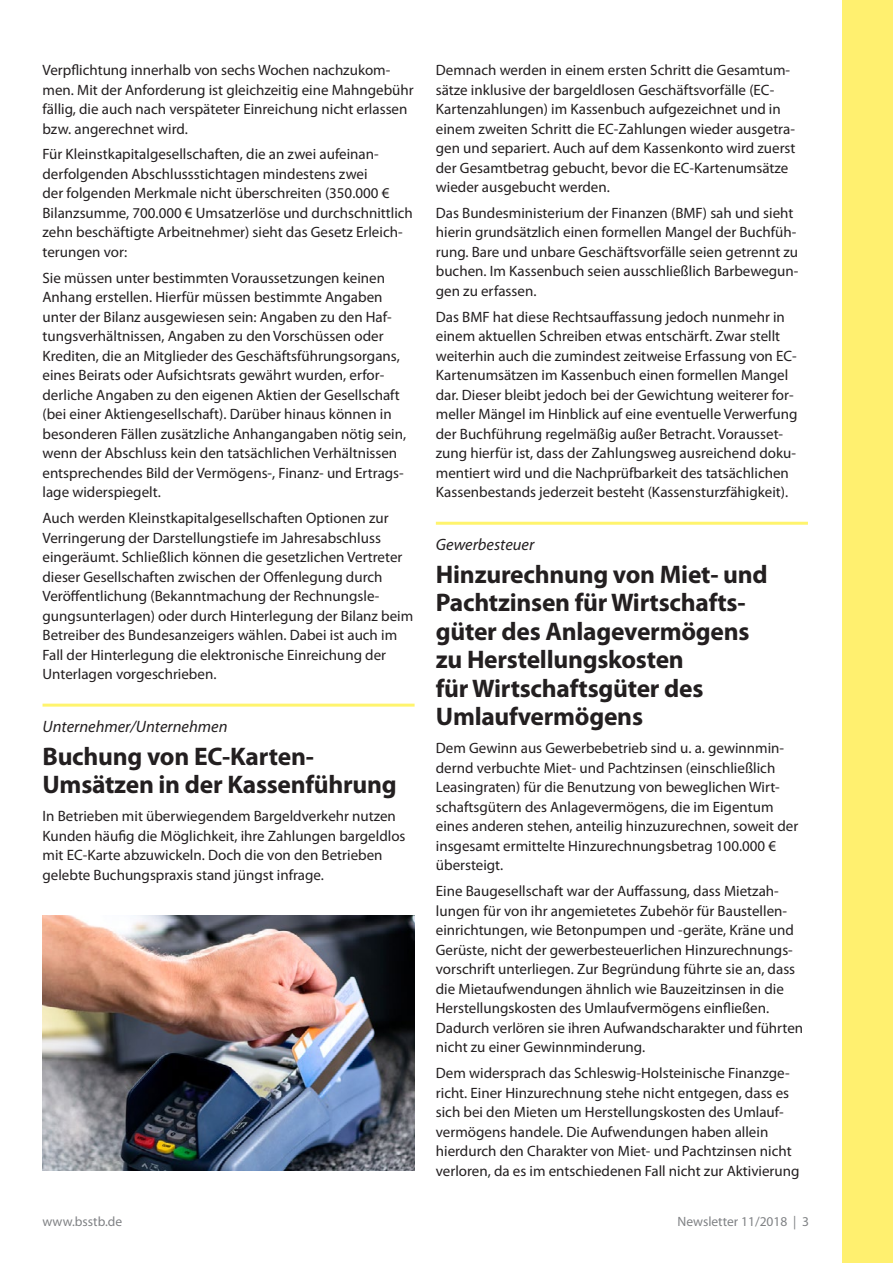
<style>
.page{position:relative;width:893px;height:1263px;background:#fff}
.page>*{position:absolute;margin:0;border:0;box-sizing:border-box;transform-origin:0 0}
.t1{font:700 25.5px/28.5px "Myriad Pro";letter-spacing:-.01em;color:#231f20}
.t2{font:italic 16.5px "Myriad Pro";color:#231f20}
.t3{font:15px/19.5px "Myriad Pro";color:#231f20}
.t4{font:13.5px "Myriad Pro";color:#808285}
</style>
<div class="page">
<div style="left:842px;top:0;width:51px;height:1263px;background:#fff06f"></div>
<hr style="left:43px;top:704px;width:372px;height:3px;background:#fff46d">
<hr style="left:436px;top:522px;width:372px;height:3px;background:#fff46d">
<img style="left:43px;top:915px;width:372px;height:255px">
<p class="t3" style="left:43px;top:60px;width:373px">Verpflichtung innerhalb von sechs Wochen nachzukom&shy;men. Mit der Anforderung ist gleichzeitig eine Mahngebühr fällig, die auch nach verspäteter Einreichung nicht erlassen bzw. angerechnet wird.</p>
<p class="t3" style="left:43px;top:144px;width:372px">Für Kleinstkapitalgesellschaften, die an zwei aufeinan&shy;derfolgenden Abschlussstichtagen mindestens zwei<br>der folgenden Merkmale nicht überschreiten (350.000 € Bilanzsumme, 700.000 € Umsatzerlöse und durchschnittlich zehn beschäftigte Arbeitnehmer) sieht das Gesetz Erleich&shy;terungen vor:</p>
<p class="t3" style="left:43px;top:268px;width:365px">Sie müssen unter bestimmten Voraussetzungen keinen Anhang erstellen. Hierfür müssen bestimmte Angaben unter der Bilanz ausgewiesen sein: Angaben zu den Haf&shy;tungsverhältnissen, Angaben zu den Vorschüssen oder Krediten, die an Mitglieder des Geschäftsführungsorgans, eines Beirats oder Aufsichtsrats gewährt wurden, erfor&shy;derliche Angaben zu den eigenen Aktien der Gesellschaft (bei einer Aktiengesellschaft). Darüber hinaus können in besonderen Fällen zusätzliche Anhangangaben nötig sein, wenn der Abschluss kein den tatsächlichen Verhältnissen entsprechendes Bild der Vermögens-, Finanz- und Ertrags&shy;lage widerspiegelt.</p>
<p class="t3" style="left:43px;top:508px;width:372px">Auch werden Kleinstkapitalgesellschaften Optionen zur Verringerung der Darstellungstiefe im Jahresabschluss eingeräumt. Schließlich können die gesetzlichen Vertreter dieser Gesellschaften zwischen der Offenlegung durch Veröffentlichung (Bekanntmachung der Rechnungsle&shy;gungsunterlagen) oder durch Hinterlegung der Bilanz beim Betreiber des Bundesanzeigers wählen. Dabei ist auch im Fall der Hinterlegung die elektronische Einreichung der Unterlagen vorgeschrieben.</p>
<p class="t2" style="left:43px;top:716px;width:186px">Unternehmer/Unternehmen</p>
<h1 class="t1" style="left:43px;top:741px;width:356px">Buchung von EC-Karten-<br>Umsätzen in der Kassenführung</h1>
<p class="t3" style="left:43px;top:806px;width:364px">In Betrieben mit überwiegendem Bargeldverkehr nutzen Kunden häufig die Möglichkeit, ihre Zahlungen bargeldlos mit EC-Karte abzuwickeln. Doch die von den Betrieben gelebte Buchungspraxis stand jüngst infrage.</p>
<p class="t3" style="left:436px;top:60px;width:361px">Demnach werden in einem ersten Schritt die Gesamtum&shy;sätze inklusive der bargeldlosen Geschäftsvorfälle (EC-Kartenzahlungen) im Kassenbuch aufgezeichnet und in einem zweiten Schritt die EC-Zahlungen wieder ausgetra&shy;gen und separiert. Auch auf dem Kassenkonto wird zuerst der Gesamtbetrag gebucht, bevor die EC-Kartenumsätze wieder ausgebucht werden.</p>
<p class="t3" style="left:436px;top:203px;width:364px">Das Bundesministerium der Finanzen (BMF) sah und sieht hierin grundsätzlich einen formellen Mangel der Buchfüh&shy;rung. Bare und unbare Geschäftsvorfälle seien getrennt zu buchen. Im Kassenbuch seien ausschließlich Barbewegun&shy;gen zu erfassen.</p>
<p class="t3" style="left:436px;top:307px;width:363px">Das BMF hat diese Rechtsauffassung jedoch nunmehr in einem aktuellen Schreiben etwas entschärft. Zwar stellt weiterhin auch die zumindest zeitweise Erfassung von EC-Kartenumsätzen im Kassenbuch einen formellen Mangel dar. Dieser bleibt jedoch bei der Gewichtung weiterer for&shy;meller Mängel im Hinblick auf eine eventuelle Verwerfung der Buchführung regelmäßig außer Betracht. Vorausset&shy;zung hierfür ist, dass der Zahlungsweg ausreichend doku&shy;mentiert wird und die Nachprüfbarkeit des tatsächlichen Kassenbestands jederzeit besteht (Kassensturzfähigkeit).</p>
<p class="t2" style="left:436px;top:534px;width:100px">Gewerbesteuer</p>
<h1 class="t1" style="left:436px;top:559px;width:333px">Hinzurechnung von Miet- und<br>Pachtzinsen für Wirtschafts&shy;güter des Anlagevermögens zu Herstellungskosten<br>für Wirtschaftsgüter des<br>Umlaufvermögens</h1>
<p class="t3" style="left:436px;top:738px;width:364px">Dem Gewinn aus Gewerbebetrieb sind u. a. gewinnmin&shy;dernd verbuchte Miet- und Pachtzinsen (einschließlich Leasingraten) für die Benutzung von beweglichen Wirt&shy;schaftsgütern des Anlagevermögens, die im Eigentum eines anderen stehen, anteilig hinzuzurechnen, soweit der insgesamt ermittelte Hinzurechnungsbetrag 100.000 € übersteigt.</p>
<p class="t3" style="left:436px;top:881px;width:369px">Eine Baugesellschaft war der Auffassung, dass Mietzah&shy;lungen für von ihr angemietetes Zubehör für Baustellen&shy;einrichtungen, wie Betonpumpen und -geräte, Kräne und Gerüste, nicht der gewerbesteuerlichen Hinzurechnungs&shy;vorschrift unterliegen. Zur Begründung führte sie an, dass die Mietaufwendungen ähnlich wie Bauzeitzinsen in die Herstellungskosten des Umlaufvermögens einfließen.<br>Dadurch verlören sie ihren Aufwandscharakter und führten nicht zu einer Gewinnminderung.</p>
<p class="t3" style="left:436px;top:1063px;width:365px">Dem widersprach das Schleswig-Holsteinische Finanzge&shy;richt. Einer Hinzurechnung stehe nicht entgegen, dass es sich bei den Mieten um Herstellungskosten des Umlauf&shy;vermögens handele. Die Aufwendungen haben allein hierdurch den Charakter von Miet- und Pachtzinsen nicht verloren, da es im entschiedenen Fall nicht zur Aktivierung</p>
<p class="t4" style="left:43px;top:1213px;width:81px">www.bsstb.de</p>
<p class="t4" style="left:677px;top:1213px;width:133px">Newsletter 11/2018 | 3</p>
</div>
